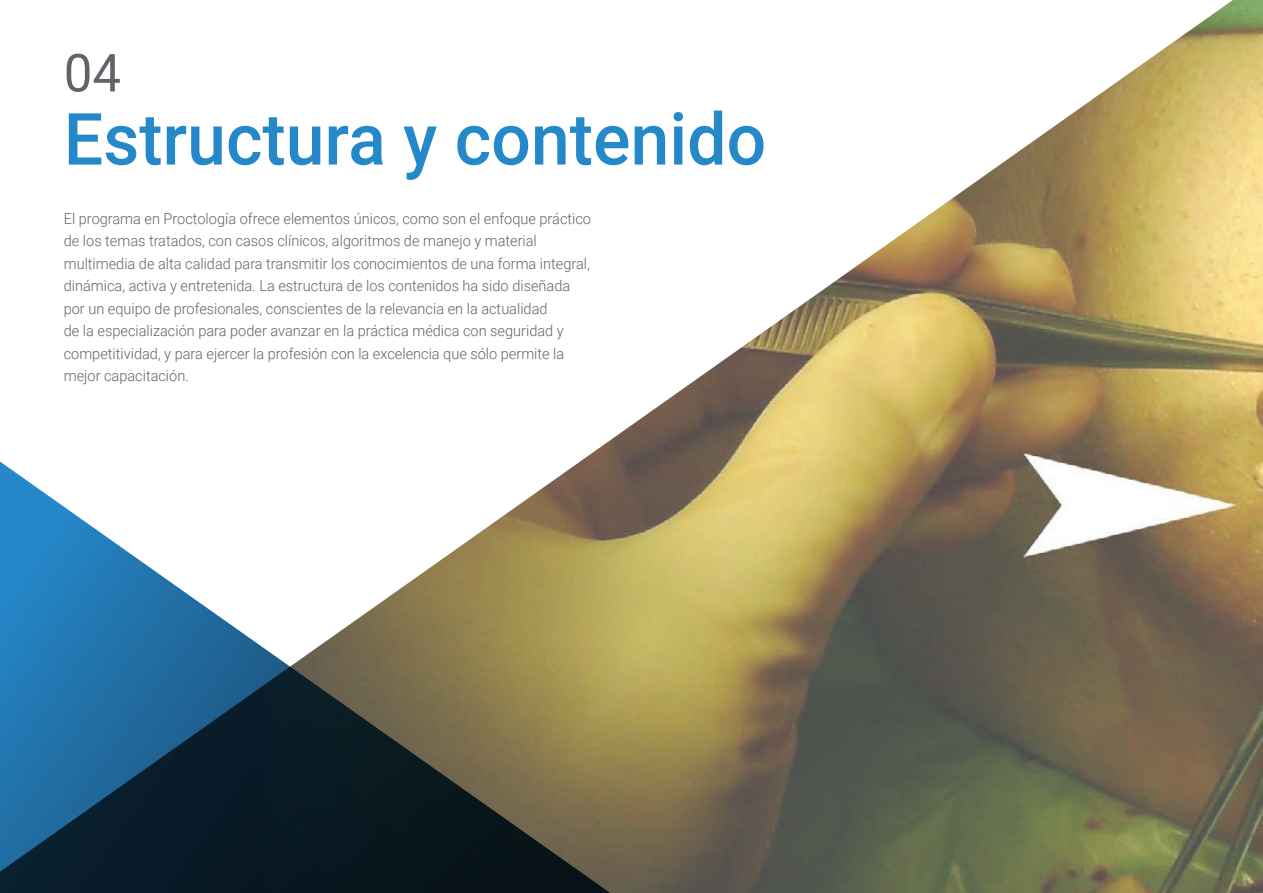
<style>
.page{position:relative;width:1263px;height:893px;background:#fff}
.page>*{position:absolute;margin:0;border:0;box-sizing:border-box;transform-origin:0 0}
.t1{font:500 72px "Roboto";color:#2488c9}
.t2{font:52.5px "Roboto";color:#61646a}
.t3{font:300 15px/22.5px "Roboto";color:#61646a}
</style>
<div class="page">
<img style="left:602px;top:0;width:661px;height:893px">
<svg style="left:0;top:446px;width:640px;height:447px"></svg>
<h2 class="t2" style="left:64px;top:36px;width:59px">04</h2>
<h1 class="t1" style="left:64px;top:89px;width:704px">Estructura y contenido</h1>
<p class="t3" style="left:64px;top:207px;width:529px">El programa en Proctología ofrece elementos únicos, como son el enfoque práctico de los temas tratados, con casos clínicos, algoritmos de manejo y material multimedia de alta calidad para transmitir los conocimientos de una forma integral, dinámica, activa y entretenida. La estructura de los contenidos ha sido diseñada por un equipo de profesionales, conscientes de la relevancia en la actualidad<br>de la especialización para poder avanzar en la práctica médica con seguridad y competitividad, y para ejercer la profesión con la excelencia que sólo permite la mejor capacitación.</p>
</div>
